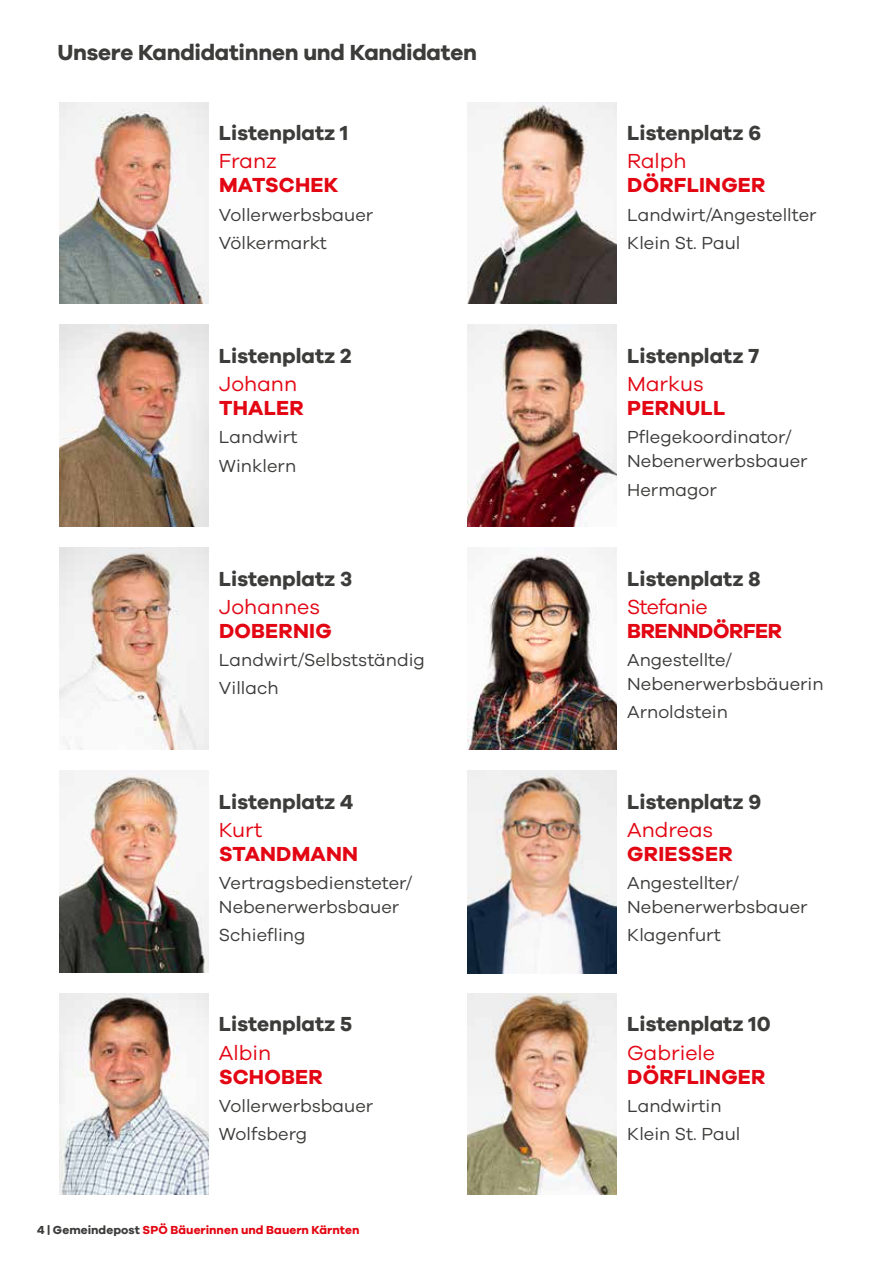
<style>
.page{position:relative;width:893px;height:1263px;background:#fff}
.page>*{position:absolute;margin:0;border:0;box-sizing:border-box;transform-origin:0 0}
.t1{font:700 22.5px "Galano Grotesque";letter-spacing:-.01em;color:#3c3c3b}
.t2{font:700 21px "Galano Grotesque";color:#3c3c3b}
.t3{font:700 21px "Galano Grotesque";letter-spacing:.01em;color:#e30613}
.t4{font:21px "Galano Grotesque";color:#e30613}
.t5{font:700 21px "Galano Grotesque";letter-spacing:-.02em;color:#e30613}
.t6{font:21px "Galano Grotesque";letter-spacing:-.035em;color:#e30613}
.t7{font:18px/28.2px "Galano Grotesque";color:#3c3c3b}
.t8{font:700 12px "Galano Grotesque";letter-spacing:.005em;color:#e30613}
.s1{color:#3c3c3b}
</style>
<div class="page">
<img style="left:468px;top:548px;width:149px;height:201px">
<img style="left:468px;top:102px;width:149px;height:202px">
<img style="left:60px;top:993px;width:148px;height:202px">
<img style="left:60px;top:548px;width:148px;height:201px">
<img style="left:60px;top:325px;width:148px;height:201px">
<img style="left:60px;top:102px;width:148px;height:202px">
<img style="left:60px;top:770px;width:148px;height:203px">
<img style="left:468px;top:325px;width:149px;height:201px">
<img style="left:468px;top:770px;width:149px;height:204px">
<img style="left:468px;top:993px;width:149px;height:202px">
<p class="t1" style="left:57px;top:38px;width:421px">Unsere Kandidatinnen und Kandidaten</p>
<p class="t2" style="left:219px;top:120px;width:131px">Listenplatz 1</p>
<p class="t4" style="left:219px;top:149px;width:59px">Franz</p>
<p class="t3" style="left:219px;top:172px;width:121px">MATSCHEK</p>
<p class="t7" style="left:219px;top:200px;width:156px">Vollerwerbsbauer<br>Völkermarkt</p>
<p class="t2" style="left:219px;top:343px;width:134px">Listenplatz 2</p>
<p class="t4" style="left:219px;top:371px;width:80px">Johann</p>
<p class="t3" style="left:219px;top:395px;width:86px">THALER</p>
<p class="t7" style="left:219px;top:423px;width:80px">Landwirt<br>Winklern</p>
<p class="t2" style="left:219px;top:566px;width:135px">Listenplatz 3</p>
<p class="t4" style="left:219px;top:594px;width:102px">Johannes</p>
<p class="t3" style="left:219px;top:618px;width:114px">DOBERNIG</p>
<p class="t7" style="left:219px;top:645px;width:207px">Landwirt/Selbstständig<br>Villach</p>
<p class="t2" style="left:219px;top:788px;width:136px">Listenplatz 4</p>
<p class="t4" style="left:219px;top:817px;width:45px">Kurt</p>
<p class="t3" style="left:219px;top:841px;width:141px">STANDMANN</p>
<p class="t7" style="left:219px;top:870px;width:195px;line-height:24px">Vertragsbediensteter/<br>Nebenerwerbsbauer</p>
<p class="t7" style="left:219px;top:920px;width:88px">Schiefling</p>
<p class="t2" style="left:219px;top:1011px;width:135px">Listenplatz 5</p>
<p class="t4" style="left:219px;top:1040px;width:54px">Albin</p>
<p class="t3" style="left:219px;top:1063px;width:105px">SCHOBER</p>
<p class="t7" style="left:219px;top:1091px;width:156px">Vollerwerbsbauer<br>Wolfsberg</p>
<p class="t8" style="left:37px;top:1222px;width:324px"><span class="s1">4 | Gemeindepost</span> SPÖ Bäuerinnen und Bauern Kärnten</p>
<p class="t2" style="left:627px;top:120px;width:136px">Listenplatz 6</p>
<p class="t4" style="left:627px;top:149px;width:61px">Ralph</p>
<p class="t3" style="left:627px;top:172px;width:140px">DÖRFLINGER</p>
<p class="t7" style="left:627px;top:200px;width:191px">Landwirt/Angestellter<br>Klein St. Paul</p>
<p class="t2" style="left:627px;top:343px;width:134px">Listenplatz 7</p>
<p class="t4" style="left:627px;top:371px;width:78px">Markus</p>
<p class="t3" style="left:627px;top:395px;width:100px">PERNULL</p>
<p class="t7" style="left:627px;top:425px;width:182px;line-height:24px">Pflegekoordinator/<br>Nebenerwerbsbauer</p>
<p class="t7" style="left:627px;top:475px;width:91px">Hermagor</p>
<p class="t2" style="left:627px;top:566px;width:135px">Listenplatz 8</p>
<p class="t6" style="left:627px;top:594px;width:82px">Stefanie</p>
<p class="t5" style="left:627px;top:618px;width:156px">BRENNDÖRFER</p>
<p class="t7" style="left:627px;top:648px;width:198px;line-height:24px">Angestellte/<br>Nebenerwerbsbäuerin</p>
<p class="t7" style="left:627px;top:698px;width:102px">Arnoldstein</p>
<p class="t2" style="left:627px;top:788px;width:136px">Listenplatz 9</p>
<p class="t4" style="left:627px;top:817px;width:88px">Andreas</p>
<p class="t3" style="left:627px;top:841px;width:107px">GRIESSER</p>
<p class="t7" style="left:627px;top:870px;width:182px;line-height:24px">Angestellter/<br>Nebenerwerbsbauer</p>
<p class="t7" style="left:627px;top:920px;width:95px">Klagenfurt</p>
<p class="t2" style="left:627px;top:1011px;width:145px">Listenplatz 10</p>
<p class="t4" style="left:627px;top:1040px;width:89px">Gabriele</p>
<p class="t3" style="left:627px;top:1063px;width:140px">DÖRFLINGER</p>
<p class="t7" style="left:627px;top:1091px;width:115px">Landwirtin<br>Klein St. Paul</p>
</div>
